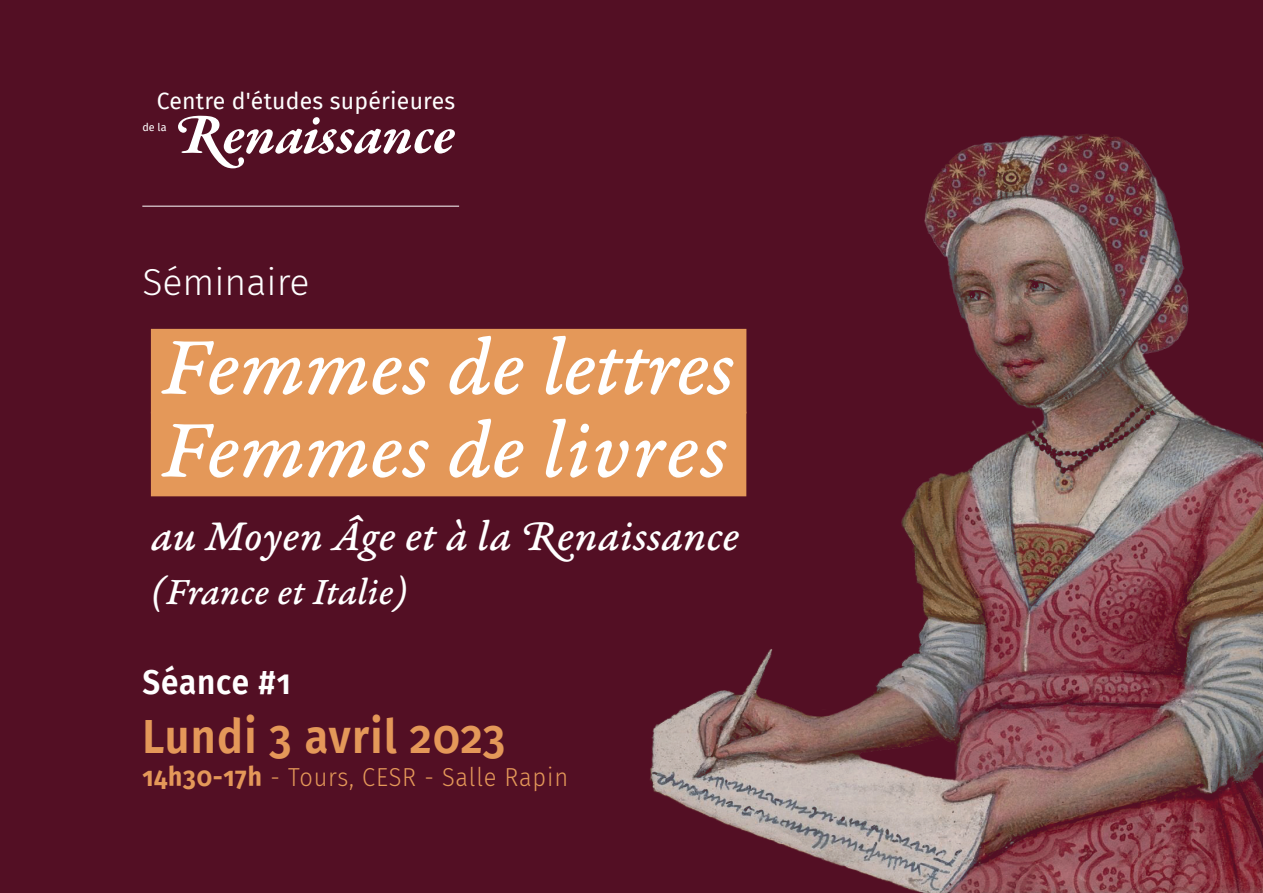
<style>
.page{position:relative;width:1263px;height:893px;background:#530f24}
.page>*{position:absolute;margin:0;border:0;box-sizing:border-box;transform-origin:0 0}
.t1{font:85.5px/82.8px "Garamond Premr Pro Med It Capt";color:#fff}
.t2{font:italic 700 57.6px "Garamond Premr Pro";color:#fff}
.t3{font:600 47.4px "Fira Sans";letter-spacing:.03em;color:#e49859;scale:.91 1}
.t4{font:44.7px "Garamond Premr Pro Med It Capt";letter-spacing:.005em;color:#fff}
.t5{font:39.3px "Garamond Premr Pro Med It Capt";letter-spacing:-.005em;color:#fff}
.t6{font:300 37.5px "Fira Sans";color:#fff}
.t7{font:600 34.5px "Fira Sans";letter-spacing:.03em;color:#fff;scale:.91 1}
.t8{font:300 25.8px "Fira Sans";letter-spacing:.035em;color:#e49859;scale:.91 1}
.t9{font:23.1px "Fira Sans";letter-spacing:.01em;color:#fff}
.t10{font:10.8px "Fira Sans";color:#fff}
.s1{font-weight:700;font-size:27px}
</style>
<div class="page">
<img style="left:643px;top:134px;width:620px;height:759px">
<hr style="left:142px;top:206px;width:317px;height:1px;background:#fff">
<div style="left:151px;top:329px;width:595px;height:84px;background:#e49859"></div>
<div style="left:151px;top:412px;width:595px;height:84px;background:#e49859"></div>
<p class="t9" style="left:157px;top:84px;width:300px">Centre d'études supérieures</p>
<p class="t10" style="left:142px;top:119px;width:26px">de la</p>
<p class="t2" style="left:173px;top:99px;width:284px">Renaissance</p>
<p class="t6" style="left:142px;top:256px;width:169px">Séminaire</p>
<p class="t1" style="left:162px;top:330px;width:574px">Femmes de lettres<br>Femmes de livres</p>
<p class="t4" style="left:151px;top:509px;width:590px">au Moyen Âge et à la Renaissance</p>
<p class="t5" style="left:151px;top:568px;width:258px">(France et Italie)</p>
<p class="t7" style="left:142px;top:653px;width:165px">Séance #1</p>
<p class="t3" style="left:142px;top:697px;width:400px">Lundi 3 avril 2023</p>
<p class="t8" style="left:142px;top:759px;width:469px"><span class="s1">14h30-17h</span> - Tours, CESR - Salle Rapin</p>
</div>
